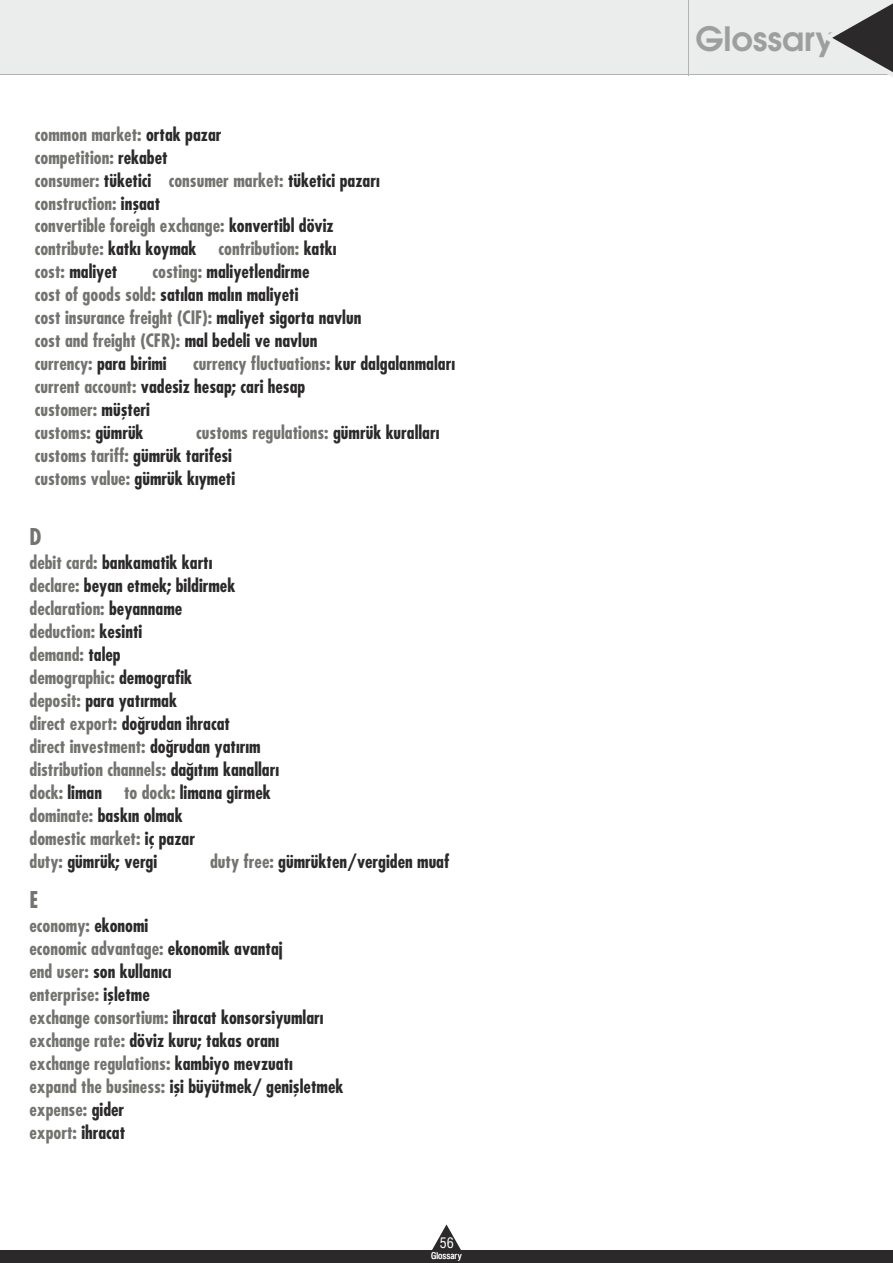
<style>
.page{position:relative;width:893px;height:1263px;background:#fff}
.page>*{position:absolute;margin:0;border:0;box-sizing:border-box;transform-origin:0 0}
.t1{font:700 33.45px "Te X Gyre Adventor";color:#9e9e9e}
.t2{font:700 22.5px "TR Fujiyama";color:#737370}
.t3{font:700 18px/23px "TR Fujiyama";color:#2b2929}
.t4{font:700 18px/23px "TR Fujiyama";color:#737370}
.t5{font:14.25px "Halvett Condensed";color:#fff}
.t6{font:9px "Halvett Condensed";color:#fff}
.s1{color:#2b2929}
.s2{color:#737370}
</style>
<div class="page">
<div style="left:0;top:0;width:893px;height:74px;background:#ebeded"></div>
<hr style="left:0;top:74px;width:893px;height:1px;background:#b3b3b3">
<svg style="left:832px;top:3px;width:61px;height:74px"></svg>
<hr style="left:688px;top:0;width:1px;height:75px;background:#b3b3b3">
<div style="left:0;top:1250px;width:893px;height:13px;background:#2b2929"></div>
<svg style="left:432px;top:1224px;width:29px;height:26px"></svg>
<p class="t4" style="left:35px;top:124px;width:188px">common market: <span class="s1">ortak pazar </span>competition: <span class="s1">rekabet </span>consumer: <span class="s1">tüketici</span></p>
<p class="t4" style="left:169px;top:170px;width:212px">consumer market: <span class="s1">tüketici pazarı</span></p>
<p class="t4" style="left:35px;top:193px;width:127px">construction: <span class="s1">inşaat</span></p>
<p class="t4" style="left:35px;top:216px;width:300px">convertible foreigh exchange: <span class="s1">konvertibl döviz </span>contribute: <span class="s1">katkı koymak</span></p>
<p class="t4" style="left:219px;top:239px;width:120px">contribution: <span class="s1">katkı</span></p>
<p class="t3" style="left:35px;top:262px;width:84px"><span class="s2">cost:</span> maliyet</p>
<p class="t3" style="left:35px;top:262px;width:328px;text-indent:118px"><span class="s2">costing:</span> maliyetlendirme<br><span class="s2">cost of goods sold:</span> satılan malın maliyeti<br><span class="s2">cost insurance freight (CIF):</span> maliyet sigorta navlun <span class="s2">cost and freight (CFR):</span> mal bedeli ve navlun <span class="s2">currency:</span> para birimi</p>
<p class="t4" style="left:35px;top:354px;width:422px;text-indent:158px">currency fluctuations: <span class="s1">kur dalgalanmaları </span>current account: <span class="s1">vadesiz hesap; cari hesap<br></span>customer: <span class="s1">müşteri<br></span>customs: <span class="s1">gümrük</span></p>
<p class="t4" style="left:35px;top:423px;width:406px;text-indent:161px">customs regulations: <span class="s1">gümrük kuralları </span>customs tariff: <span class="s1">gümrük tarifesi<br></span>customs value: <span class="s1">gümrük kıymeti</span></p>
<p class="t2" style="left:30px;top:526px;width:13px">D</p>
<p class="t3" style="left:30px;top:552px;width:251px"><span class="s2">debit card:</span> bankamatik kartı<br><span class="s2">declare:</span> beyan etmek; bildirmek <span class="s2">declaration:</span> beyanname<br><span class="s2">deduction:</span> kesinti<br><span class="s2">demand:</span> talep<br><span class="s2">demographic:</span> demografik<br><span class="s2">deposit:</span> para yatırmak<br><span class="s2">direct export:</span> doğrudan ihracat<br><span class="s2">direct investment:</span> doğrudan yatırım <span class="s2">distribution channels:</span> dağıtım kanalları <span class="s2">dock:</span> liman</p>
<p class="t3" style="left:30px;top:782px;width:243px;text-indent:94px"><span class="s2">to dock:</span> limana girmek <span class="s2">dominate:</span> baskın olmak<br><span class="s2">domestic market:</span> iç pazar<br><span class="s2">duty:</span> gümrük; vergi</p>
<p class="t3" style="left:210px;top:851px;width:241px"><span class="s2">duty free:</span> gümrükten/vergiden muaf</p>
<p class="t2" style="left:30px;top:889px;width:10px">E</p>
<p class="t3" style="left:30px;top:915px;width:315px"><span class="s2">economy:</span> ekonomi<br><span class="s2">economic advantage:</span> ekonomik avantaj<br><span class="s2">end user:</span> son kullanıcı<br><span class="s2">enterprise:</span> işletme<br><span class="s2">exchange consortium:</span> ihracat konsorsiyumları <span class="s2">exchange rate:</span> döviz kuru; takas oranı <span class="s2">exchange regulations:</span> kambiyo mevzuatı <span class="s2">expand the business:</span> işi büyütmek/ genişletmek <span class="s2">expense:</span> gider<br><span class="s2">export:</span> ihracat</p>
<p class="t5" style="left:440px;top:1234px;width:16px">56</p>
<p class="t6" style="left:431px;top:1251px;width:32px">Glossary</p>
<h1 class="t1" style="left:695px;top:23px;width:141px">Glossary</h1>
</div>
